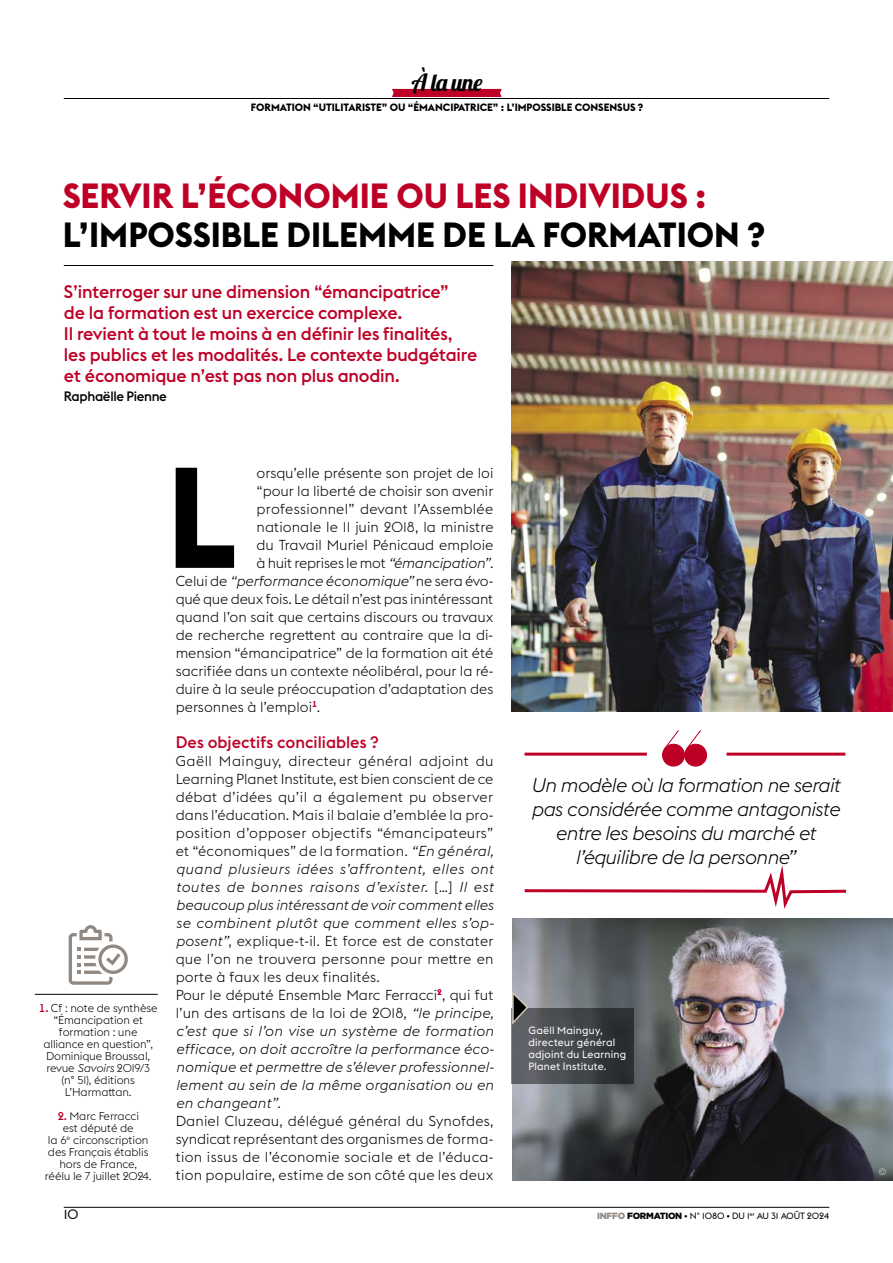
<style>
.page{position:relative;width:893px;height:1263px;background:#fff}
.page>*{position:absolute;margin:0;border:0;box-sizing:border-box;transform-origin:0 0}
.t1{font:700 141px "Euclid Flex";color:#000;scale:.95 1}
.t2{font:700 34.5px "Euclid Flex";color:#000}
.t3{font:700 34.5px "Euclid Flex";color:#be0027}
.t4{font:23.7px "Lobster 1.4";color:#000}
.t5{font:italic 300 19.5px/24px "Euclid Flex";letter-spacing:-.03em;color:#000;text-align:center}
.t6{font:500 18px/21px "Euclid Flex";letter-spacing:-.01em;color:#be0027}
.t7{font:500 16.5px "Euclid Flex";color:#be0027}
.t8{font:300 14.25px/18px "Euclid Flex";letter-spacing:.005em;color:#000}
.t9{font:italic 300 14.25px "Euclid Flex";letter-spacing:-.005em;color:#000}
.t10{font:300 14.25px "Euclid Flex";letter-spacing:-.015em;color:#000}
.t11{font:500 13.5px "Euclid Flex";letter-spacing:-.025em;color:#000}
.t12{font:13.5px "Euclid Flex";color:#000}
.t13{font:300 11.25px/12px "Euclid Flex";letter-spacing:-.01em;color:#000;text-align:center}
.t14{font:700 10.5px "Euclid Flex";color:#000}
.t15{font:10.5px/12px "Euclid Flex";letter-spacing:.02em;color:#fff}
.t16{font:9px "Euclid Flex";letter-spacing:-.015em;color:#000}
.t17{font:300 9px "Helvetica";color:#d9d6c9}
.s1{font-weight:500;color:#be0027}
.s2{font-style:italic}
.s3{font-style:normal}
.s4{font-family:"Gotham";font-weight:900;color:#908882}
.s5{font-family:"Gotham";font-weight:900}
</style>
<div class="page">
<hr style="left:64px;top:1207px;width:765px;height:1px;background:#000">
<img style="left:512px;top:918px;width:381px;height:263px">
<svg style="left:392px;top:89px;width:110px;height:8px"></svg>
<hr style="left:64px;top:98px;width:765px;height:1px;background:#000">
<hr style="left:35px;top:994px;width:123px;height:1px;background:#000">
<svg style="left:69px;top:925px;width:59px;height:60px"></svg>
<hr style="left:64px;top:265px;width:429px;height:1px;background:#000">
<img style="left:511px;top:262px;width:382px;height:450px">
<svg style="left:524px;top:865px;width:323px;height:44px"></svg>
<svg style="left:662px;top:730px;width:46px;height:37px"></svg>
<hr style="left:525px;top:753px;width:122px;height:3px;background:#be0027">
<hr style="left:726px;top:753px;width:119px;height:3px;background:#be0027">
<div style="left:511px;top:1008px;width:123px;height:75px;background:linear-gradient(to right,#66686e,#242829)"></div>
<svg style="left:511px;top:991px;width:18px;height:35px"></svg>
<h3 class="t4" style="left:411px;top:67px;width:73px">À la une</h3>
<p class="t14" style="left:251px;top:102px;width:394px">FORMATION “UTILITARISTE” OU “ÉMANCIPATRICE” : L’IMPOSSIBLE CONSENSUS ?</p>
<h2 class="t3" style="left:63px;top:176px;width:645px">SERVIR L’ÉCONOMIE OU LES INDIVIDUS :</h2>
<h2 class="t2" style="left:63px;top:215px;width:704px">L’IMPOSSIBLE DILEMME DE LA FORMATION ?</h2>
<p class="t6" style="left:64px;top:281px;width:415px">S’interroger sur une dimension “émancipatrice”<br>de la formation est un exercice complexe.<br>Il revient à tout le moins à en définir les finalités, les publics et les modalités. Le contexte budgétaire et économique n’est pas non plus anodin.</p>
<p class="t11" style="left:64px;top:389px;width:105px">Raphaëlle Pienne</p>
<p class="t13" style="left:39px;top:1002px;width:120px"><span class="s1">1.</span> Cf : note de synthèse “Émancipation et formation : une alliance en question”,<br>Dominique Broussal, revue <span class="s2">Savoirs</span> 2019/3 (n° 51), éditions<br>L’Harmattan.</p>
<p class="t13" style="left:45px;top:1110px;width:108px"><span class="s1">2.</span> Marc Ferracci<br>est député de<br>la 6<sup>e</sup> circonscription des Français établis hors de France,<br>réélu le 7 juillet 2024.</p>
<p class="t12" style="left:64px;top:1207px;width:16px">10</p>
<h1 class="t1" style="left:167px;top:437px;width:75px">L</h1>
<p class="t8" style="left:257px;top:464px;width:238px">orsqu’elle présente son projet de loi</p>
<p class="t8" style="left:257px;top:482px;width:238px">“pour la liberté de choisir son avenir</p>
<p class="t8" style="left:257px;top:500px;width:238px">professionnel” devant l’Assemblée</p>
<p class="t8" style="left:257px;top:518px;width:238px">nationale le 11 juin 2018, la ministre</p>
<p class="t8" style="left:257px;top:536px;width:238px">du Travail Muriel Pénicaud emploie</p>
<p class="t10" style="left:257px;top:555px;width:238px">à huit reprises le mot <span class="s2">“émancipation”</span>.</p>
<p class="t9" style="left:176px;top:573px;width:319px"><span class="s3">Celui de</span> “performance économique” <span class="s3">ne sera évo-</span></p>
<p class="t8" style="left:176px;top:590px;width:319px">qué que deux fois. Le détail n’est pas inintéressant</p>
<p class="t8" style="left:176px;top:608px;width:319px">quand l’on sait que certains discours ou travaux</p>
<p class="t8" style="left:176px;top:626px;width:319px">de recherche regrettent au contraire que la di-</p>
<p class="t8" style="left:176px;top:644px;width:319px">mension “émancipatrice” de la formation ait été</p>
<p class="t8" style="left:176px;top:662px;width:319px">sacrifiée dans un contexte néolibéral, pour la ré-</p>
<p class="t8" style="left:176px;top:680px;width:319px">duire à la seule préoccupation d’adaptation des</p>
<p class="t8" style="left:176px;top:698px;width:146px">personnes à l’emploi<sup>1</sup>.</p>
<p class="t7" style="left:176px;top:732px;width:204px">Des objectifs conciliables ?</p>
<p class="t8" style="left:176px;top:752px;width:319px">Gaëll Mainguy, directeur général adjoint du Learning Planet Institute, est bien conscient de ce débat d’idées qu’il a également pu observer dans l’éducation. Mais il balaie d’emblée la pro&shy;position d’opposer objectifs “émancipateurs” et “économiques” de la formation. <span class="s2">“En général, quand plusieurs idées s’affrontent, elles ont toutes de bonnes raisons d’exister.</span> […] <span class="s2">Il est beaucoup plus intéressant de voir comment elles se combinent plutôt que comment elles s’op&shy;posent”</span>, explique-t-il. Et force est de constater que l’on ne trouvera personne pour mettre en porte à faux les deux finalités.<br>Pour le député Ensemble Marc Ferracci<sup>2</sup>, qui fut l’un des artisans de la loi de 2018, <span class="s2">“le principe, c’est que si l’on vise un système de formation efficace, on doit accroître la performance éco&shy;nomique et permettre de s’élever professionnel&shy;lement au sein de la même organisation ou en en changeant”</span>.<br>Daniel Cluzeau, délégué général du Synofdes, syndicat représentant des organismes de forma&shy;tion issus de l’économie sociale et de l’éduca&shy;tion populaire, estime de son côté que les deux</p>
<h3 class="t5" style="left:531px;top:773px;width:311px">Un modèle où la formation ne serait pas considérée comme antagoniste entre les besoins du marché et l’équilibre de la personne”</h3>
<p class="t15" style="left:528px;top:1024px;width:99px">Gaëll Mainguy, directeur général adjoint du Learning<br>Planet Institute.</p>
<p class="t16" style="left:597px;top:1210px;width:234px"><span class="s4">INFFO</span> <span class="s5">FORMATION</span> • N° 1080 • DU 1<sup>er</sup> AU 31 AOÛT 2024</p>
<p class="t17" style="left:879px;top:1164px;width:9px">©</p>
</div>
